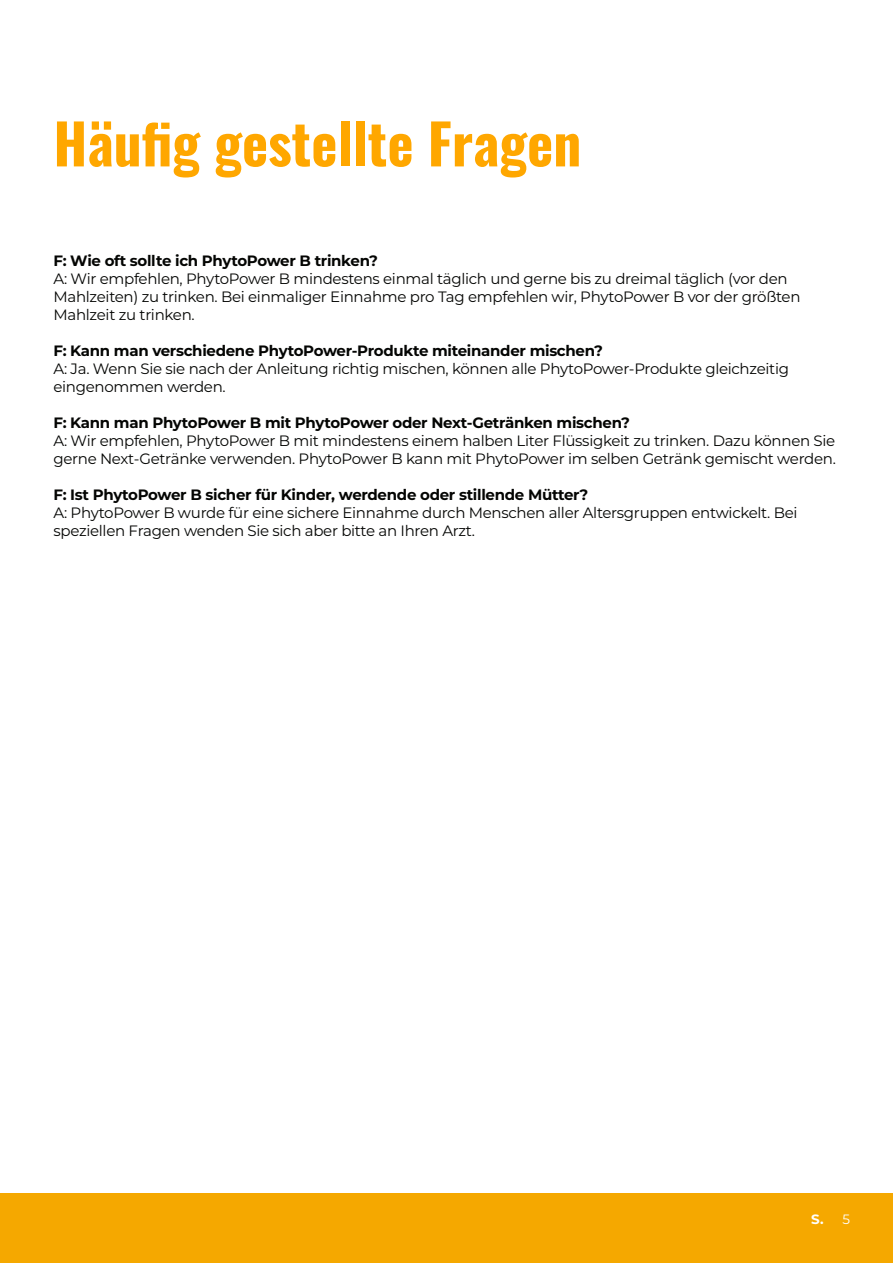
<style>
.page{position:relative;width:893px;height:1263px;background:#fff}
.page>*{position:absolute;margin:0;border:0;box-sizing:border-box;transform-origin:0 0}
.t1{font:55.5px "Oswald";color:#ffa700}
.t2{font:15px/18px "Montserrat";letter-spacing:-.02em;color:#040503}
.t3{font:700 15px "Montserrat";letter-spacing:-.02em;color:#040503}
.t4{font:700 13.5px "Montserrat";color:#fff}
.s1{font-weight:400}
</style>
<div class="page">
<div style="left:0;top:1193px;width:893px;height:70px;background:#f5a800"></div>
<p class="t1" style="left:53px;top:94px;width:529px">Häufig gestellte Fragen</p>
<p class="t3" style="left:53px;top:250px;width:326px">F: Wie oft sollte ich PhytoPower B trinken?</p>
<p class="t2" style="left:53px;top:269px;width:748px">A: Wir empfehlen, PhytoPower B mindestens einmal täglich und gerne bis zu dreimal täglich (vor den<br>Mahlzeiten) zu trinken. Bei einmaliger Einnahme pro Tag empfehlen wir, PhytoPower B vor der größten<br>Mahlzeit zu trinken.</p>
<p class="t3" style="left:53px;top:340px;width:551px">F: Kann man verschiedene PhytoPower-Produkte miteinander mischen?</p>
<p class="t2" style="left:53px;top:359px;width:737px">A: Ja. Wenn Sie sie nach der Anleitung richtig mischen, können alle PhytoPower-Produkte gleichzeitig eingenommen werden.</p>
<p class="t3" style="left:53px;top:412px;width:578px">F: Kann man PhytoPower B mit PhytoPower oder Next-Getränken mischen?</p>
<p class="t2" style="left:53px;top:431px;width:784px">A: Wir empfehlen, PhytoPower B mit mindestens einem halben Liter Flüssigkeit zu trinken. Dazu können Sie gerne Next-Getränke verwenden. PhytoPower B kann mit PhytoPower im selben Getränk gemischt werden.</p>
<p class="t3" style="left:53px;top:484px;width:536px">F: Ist PhytoPower B sicher für Kinder, werdende oder stillende Mütter?</p>
<p class="t2" style="left:53px;top:503px;width:746px">A: PhytoPower B wurde für eine sichere Einnahme durch Menschen aller Altersgruppen entwickelt. Bei speziellen Fragen wenden Sie sich aber bitte an Ihren Arzt.</p>
<p class="t4" style="left:811px;top:1209px;width:40px">S. <span class="s1">5</span></p>
</div>
